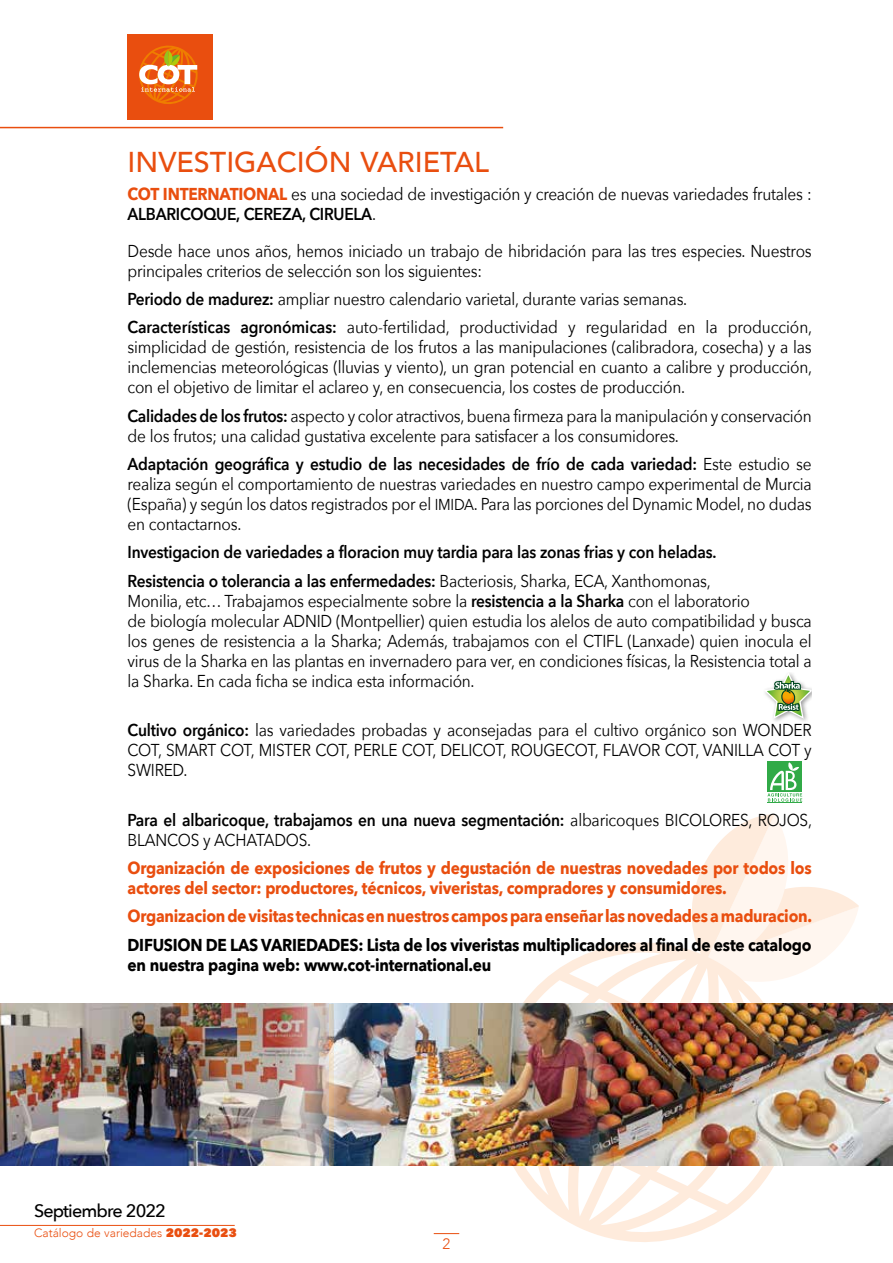
<style>
.page{position:relative;width:893px;height:1263px;background:#fff}
.page>*{position:absolute;margin:0;border:0;box-sizing:border-box;transform-origin:0 0}
.t1{font:500 28.65px "Avenir";color:#e94e0f}
.t2{font:500 18px "Avenir Next";letter-spacing:-.05em;color:#000}
.t3{font:17.25px/20.1px "Avenir Next";letter-spacing:-.015em;color:#000;scale:.9 1}
.t4{font:600 17.25px/28.2px "Avenir Next";letter-spacing:-.015em;color:#000;scale:.9 1}
.t5{font:700 17.25px/20.1px "Avenir Next";letter-spacing:-.015em;color:#e94e0f;scale:.9 1}
.t6{font:700 17.25px/20.1px "Avenir Next";letter-spacing:-.015em;color:#000;scale:.9 1}
.t7{font:300 15px "Avenir";color:#e94e0f}
.t8{font:300 12px "Avenir";color:#e94e0f}
.s1{font-weight:700;color:#e94e0f}
.s2{font-weight:600}
.s3{font-size:15.75px}
.s4{font-weight:400}
.s5{font-family:"Avenir Next";font-weight:800}
</style>
<div class="page">
<svg style="left:434px;top:1233px;width:25px;height:1px"></svg>
<svg style="left:691px;top:814px;width:168px;height:152px"></svg>
<svg style="left:472px;top:921px;width:342px;height:321px"></svg>
<div style="left:128px;top:34px;width:85px;height:85px;background:#e94e0f"></div>
<svg style="left:139px;top:45px;width:59px;height:59px"></svg>
<hr style="left:0;top:1225px;width:235px;height:1px;background:#e94e0f">
<div style="left:764px;top:672px;width:48px;height:52px;background:#000;opacity:.4"></div>
<svg style="left:764px;top:672px;width:48px;height:47px"></svg>
<hr style="left:767px;top:802px;width:35px;height:1px;background:#31aa47">
<div style="left:767px;top:761px;width:35px;height:31px;background:#31aa47"></div>
<svg style="left:767px;top:762px;width:35px;height:40px"></svg>
<hr style="left:0;top:127px;width:503px;height:1px;background:#e94e0f">
<img style="left:334px;top:1004px;width:212px;height:161px">
<img style="left:546px;top:1004px;width:24px;height:161px">
<img style="left:570px;top:1004px;width:323px;height:161px">
<img style="left:0;top:1004px;width:328px;height:161px">
<h1 class="t1" style="left:128px;top:137px;width:363px">INVESTIGACIÓN VARIETAL</h1>
<p class="t3" style="left:128px;top:184px;width:762px"><span class="s1">COT INTERNATIONAL</span> es una sociedad de investigación y creación de nuevas variedades frutales :<br><span class="s2">ALBARICOQUE, CEREZA, CIRUELA</span>.</p>
<p class="t3" style="left:128px;top:240px;width:762px">Desde hace unos años, hemos iniciado un trabajo de hibridación para las tres especies. Nuestros principales criterios de selección son los siguientes:</p>
<p class="t3" style="left:128px;top:284px;width:762px;line-height:28.2px"><span class="s2">Periodo de madurez:</span> ampliar nuestro calendario varietal, durante varias semanas.<br><span class="s2">Características agronómicas:</span> auto-fertilidad, productividad y regularidad en la producción,</p>
<p class="t3" style="left:128px;top:337px;width:762px;text-align:justify">simplicidad de gestión, resistencia de los frutos a las manipulaciones (calibradora, cosecha) y a las inclemencias meteorológicas (lluvias y viento), un gran potencial en cuanto a calibre y producción, con el objetivo de limitar el aclareo y, en consecuencia, los costes de producción.</p>
<p class="t3" style="left:128px;top:405px;width:762px"><span class="s2">Calidades de los frutos:</span> aspecto y color atractivos, buena firmeza para la manipulación y conservación de los frutos; una calidad gustativa excelente para satisfacer a los consumidores.</p>
<p class="t3" style="left:128px;top:453px;width:762px;text-align:justify"><span class="s2">Adaptación geográfica y estudio de las necesidades de frío de cada variedad:</span> Este estudio se realiza según el comportamiento de nuestras variedades en nuestro campo experimental de Murcia (España) y según los datos registrados por el <span class="s3">IMIDA</span>. Para las porciones del Dynamic Model, no dudas en contactarnos.</p>
<p class="t4" style="left:128px;top:538px;width:656px">Investigacion de variedades a floracion muy tardia para las zonas frias y con heladas.<br>Resistencia o tolerancia a las enfermedades: <span class="s4">Bacteriosis, Sharka, ECA, Xanthomonas,</span></p>
<p class="t3" style="left:128px;top:590px;width:762px">Monilia, etc… Trabajamos especialmente sobre la <span class="s2">resistencia a la Sharka</span> con el laboratorio<br>de biología molecular ADNID (Montpellier) quien estudia los alelos de auto compatibilidad y busca los genes de resistencia a la Sharka; Además, trabajamos con el CTIFL (Lanxade) quien inocula el virus de la Sharka en las plantas en invernadero para ver, en condiciones físicas, la Resistencia total a la Sharka. En cada ficha se indica esta información.</p>
<p class="t3" style="left:128px;top:719px;width:762px;text-align:justify"><span class="s2">Cultivo orgánico:</span> las variedades probadas y aconsejadas para el cultivo orgánico son WONDER COT, SMART COT, MISTER COT, PERLE COT, DELICOT, ROUGECOT, FLAVOR COT, VANILLA COT y SWIRED.</p>
<p class="t4" style="left:128px;top:809px;width:762px;line-height:20.1px">Para el albaricoque, trabajamos en una nueva segmentación: <span class="s4">albaricoques BICOLORES, ROJOS,<br>BLANCOS y ACHATADOS.</span></p>
<p class="t5" style="left:128px;top:858px;width:762px">Organización de exposiciones de frutos y degustación de nuestras novedades por todos los actores del sector: productores, técnicos, viveristas, compradores y consumidores.</p>
<p class="t5" style="left:128px;top:906px;width:762px">Organizacion de visitas technicas en nuestros campos para enseñar las novedades a maduracion.</p>
<p class="t6" style="left:128px;top:934px;width:762px">DIFUSION DE LAS VARIEDADES: Lista de los viveristas multiplicadores al final de este catalogo en nuestra pagina web: www.cot-international.eu</p>
<p class="t2" style="left:34px;top:1195px;width:133px">Septiembre 2022</p>
<p class="t8" style="left:34px;top:1226px;width:204px">Catálogo de variedades <span class="s5">2022-2023</span></p>
<p class="t7" style="left:443px;top:1235px;width:9px">2</p>
</div>
